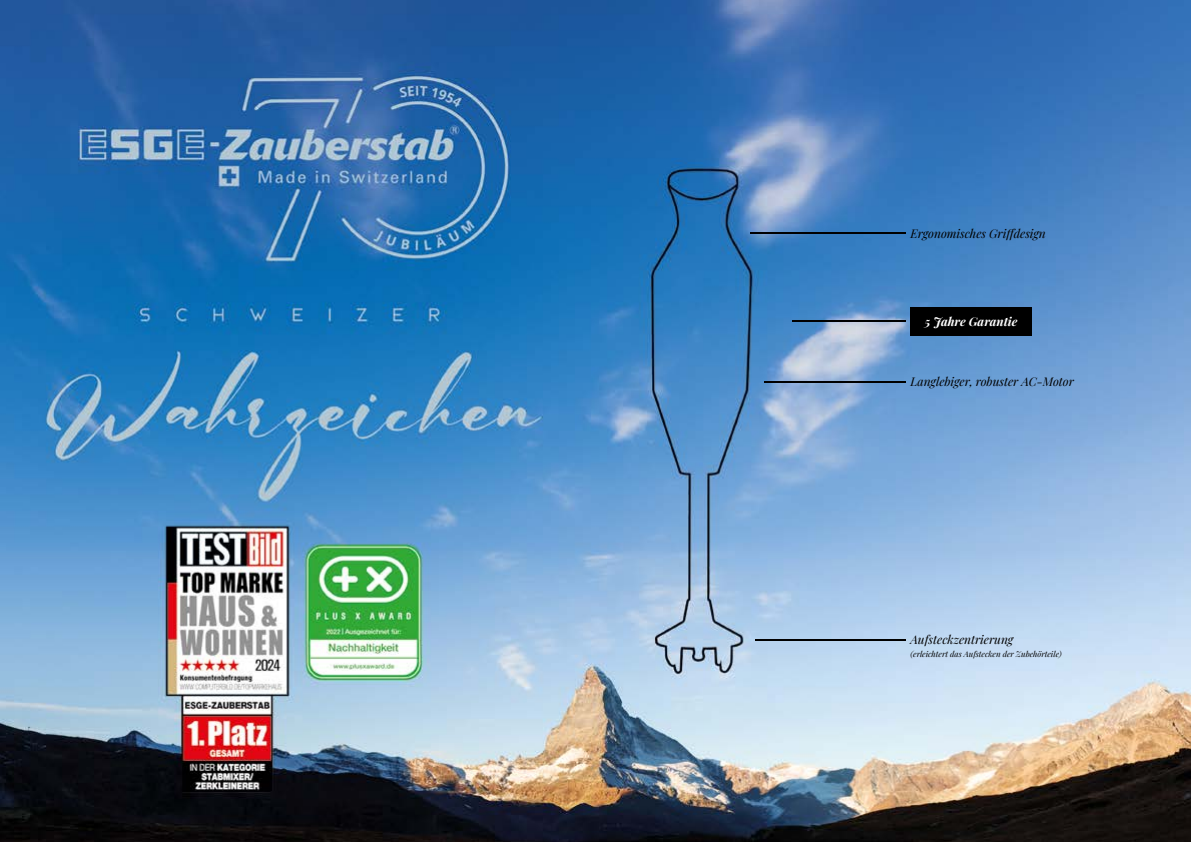
<style>
.page{position:relative;width:1191px;height:842px;background:#fff}
.page>*{position:absolute;margin:0;border:0;box-sizing:border-box;transform-origin:0 0}
.t1{font:italic 12px "Playfair Display";color:#000}
.t2{font:italic 700 12px "Playfair Display";color:#fff}
.t3{font:italic 8px "Playfair Display";color:#000}
</style>
<div class="page">
<img style="left:0;top:0;width:1191px;height:842px">
<hr style="left:749px;top:232px;width:156px;height:2px;background:#000">
<hr style="left:792px;top:321px;width:113px;height:1px;background:#000">
<hr style="left:764px;top:381px;width:141px;height:2px;background:#000">
<hr style="left:755px;top:639px;width:150px;height:1px;background:#000">
<div style="left:910px;top:307px;width:122px;height:28px;background:#000"></div>
<p class="t1" style="left:910px;top:224px;width:137px">Ergonomisches Griffdesign</p>
<p class="t2" style="left:924px;top:311px;width:94px">5 Jahre Garantie</p>
<p class="t1" style="left:910px;top:372px;width:165px">Langlebiger, robuster AC-Motor</p>
<p class="t1" style="left:910px;top:630px;width:104px">Aufsteckzentrierung</p>
<p class="t3" style="left:910px;top:647px;width:153px">(erleichtert das Aufstecken der Zubehörteile)</p>
</div>
